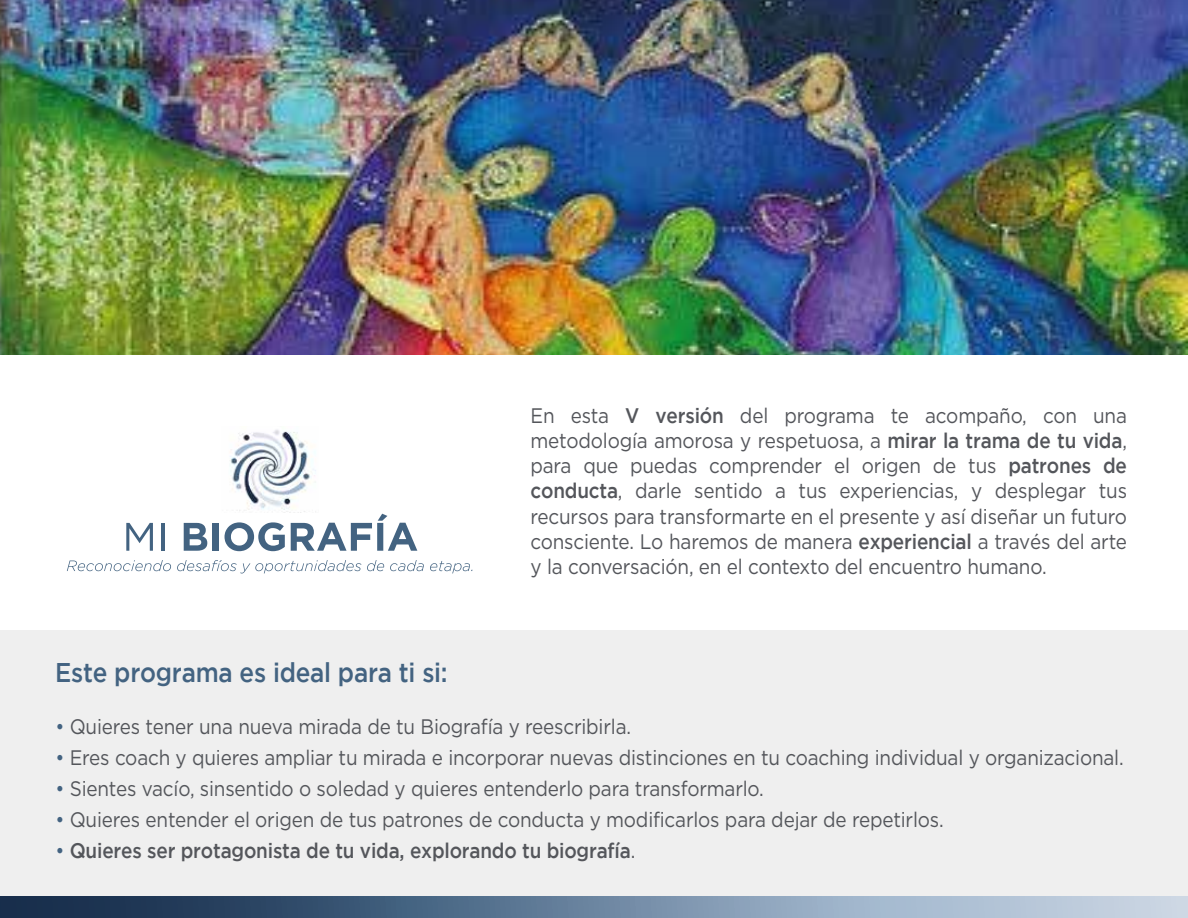
<style>
.page{position:relative;width:1188px;height:918px;background:#fff}
.page>*{position:absolute;margin:0;border:0;box-sizing:border-box;transform-origin:0 0}
.t1{font:500 27px "Gotham";letter-spacing:-.01em;color:#436381;scale:.9 1}
.t2{font:21px/25.2px "Gotham";letter-spacing:-.01em;color:#54565b;text-align:justify;scale:.9 1}
.t3{font:500 21px "Gotham";letter-spacing:-.01em;color:#54565b;scale:.9 1}
.s1{font-weight:500}
.s2{color:#436381}
.s3{font-weight:400;color:#436381}
.s4{font-weight:400}
</style>
<div class="page">
<svg style="left:0;top:896px;width:1188px;height:22px;background:#6c829c"></svg>
<div style="left:0;top:630px;width:1188px;height:266px;background:#efefef"></div>
<img style="left:0;top:0;width:1188px;height:354px">
<svg style="left:126px;top:523px;width:27px;height:28px"></svg>
<hr style="left:161px;top:523px;width:3px;height:28px;background:#436381">
<svg style="left:184px;top:523px;width:23px;height:28px"></svg>
<div style="left:213px;top:523px;width:6px;height:28px;background:#436381"></div>
<svg style="left:225px;top:522px;width:60px;height:29px"></svg>
<svg style="left:291px;top:514px;width:126px;height:37px"></svg>
<svg style="left:67px;top:560px;width:104px;height:11px"></svg>
<svg style="left:177px;top:560px;width:184px;height:13px"></svg>
<svg style="left:367px;top:560px;width:17px;height:11px"></svg>
<svg style="left:390px;top:560px;width:34px;height:11px"></svg>
<svg style="left:430px;top:561px;width:42px;height:12px"></svg>
<img style="left:230px;top:429px;width:86px;height:83px">
<p class="t2" style="left:531px;top:402px;width:664px">En esta <span class="s1">V versión</span> del programa te acompaño, con una metodología amorosa y respetuosa, a <span class="s1">mirar la trama de tu vida</span>, para que puedas comprender el origen de tus <span class="s1">patrones de conducta</span>, darle sentido a tus experiencias, y desplegar tus recursos para transformarte en el presente y así diseñar un futuro consciente. Lo haremos de manera <span class="s1">experiencial</span> a través del arte y la conversación, en el contexto del encuentro humano.</p>
<p class="t1" style="left:55px;top:657px;width:438px">Este programa es ideal para ti si:</p>
<p class="t2" style="left:55px;top:713px;width:641px"><span class="s2">•</span> Quieres tener una nueva mirada de tu Biografía y reescribirla.</p>
<p class="t2" style="left:55px;top:744px;width:1188px"><span class="s2">•</span> Eres coach y quieres ampliar tu mirada e incorporar nuevas distinciones en tu coaching individual y organizacional.</p>
<p class="t2" style="left:55px;top:776px;width:789px"><span class="s2">•</span> Sientes vacío, sinsentido o soledad y quieres entenderlo para transformarlo.</p>
<p class="t2" style="left:55px;top:807px;width:989px"><span class="s2">•</span> Quieres entender el origen de tus patrones de conducta y modificarlos para dejar de repetirlos.</p>
<p class="t3" style="left:55px;top:839px;width:646px"><span class="s3">•</span> Quieres ser protagonista de tu vida, explorando tu biografía<span class="s4">.</span></p>
</div>
